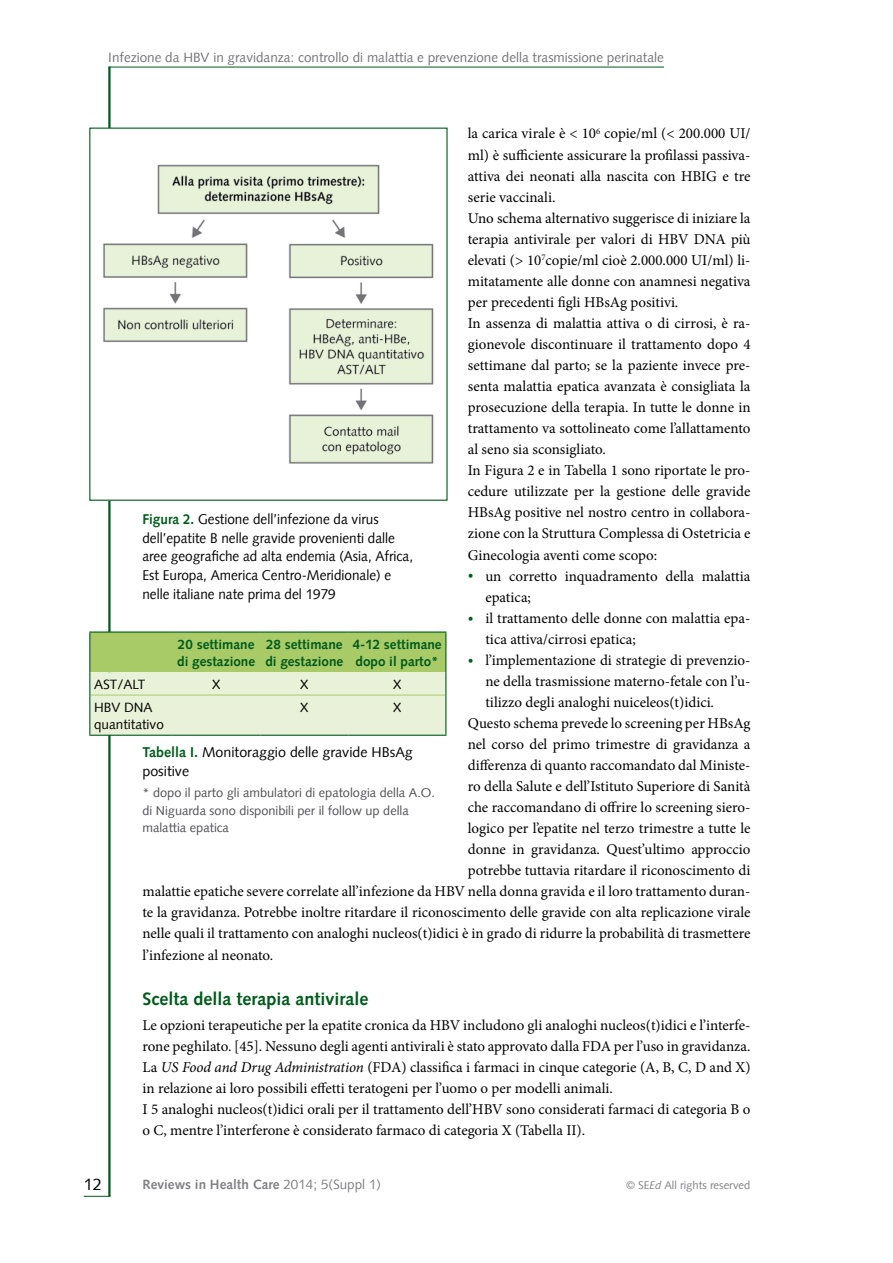
<style>
.page{position:relative;width:893px;height:1263px;background:#fff}
.page>*{position:absolute;margin:0;border:0;box-sizing:border-box;transform-origin:0 0}
.sottotitolo_2{font:700 18px "Syntax LT";color:#005a1c}
.t1{font:16.5px "Syntax LT";color:#000}
.testo{font:15px/21px "Minion Pro";color:#000;text-align:justify}
.t2{font:14.25px/18.8px "Syntax LT";color:#000;scale:.95 1}
.t3{font:14.25px/18.8px "Syntax LT";color:#000}
.t4{font:13.5px "Syntax LT";color:#757378}
.t5{font:700 13.5px/17.2px "Syntax LT";color:#005a1c}
.t6{font:700 13.5px "Syntax LT";color:#818084}
.t7{font:13.5px/17.2px "Syntax LT";color:#000}
.t8{font:12.75px/17.2px "Syntax LT";color:#504f53}
.t9{font:11.25px "Syntax LT";color:#818084}
.s1{color:#005a1c}
.s2{font-style:italic}
.s3{font-weight:700;color:#005a1c}
.s4{font-weight:400}
</style>
<div class="page">
<svg style="left:84px;top:1196px;width:27px;height:1px"></svg>
<hr style="left:108px;top:67px;width:3px;height:1129px;background:#005a1c">
<hr style="left:108px;top:67px;width:556px;height:1px;background:#005a1c">
<img style="left:103px;top:144px;width:331px;height:340px">
<hr style="left:89px;top:631px;width:83px;height:2px;background:#005a1c">
<hr style="left:172px;top:631px;width:88px;height:2px;background:#005a1c">
<hr style="left:260px;top:631px;width:88px;height:2px;background:#005a1c">
<hr style="left:348px;top:631px;width:98px;height:2px;background:#005a1c">
<hr style="left:89px;top:735px;width:83px;height:1px;background:#005a1c">
<hr style="left:172px;top:735px;width:88px;height:1px;background:#005a1c">
<hr style="left:260px;top:735px;width:88px;height:1px;background:#005a1c">
<hr style="left:348px;top:735px;width:98px;height:1px;background:#005a1c">
<svg style="left:89px;top:632px;width:357px;height:103px;background:#cce0a9"></svg>
<hr style="left:445px;top:695px;width:1px;height:40px;background:#005a1c">
<p class="t4" style="left:108px;top:50px;width:557px">Infezione da HBV in gravidanza: controllo di malattia e prevenzione della trasmissione perinatale</p>
<p class="testo" style="left:468px;top:123px;width:284px">la carica virale è &lt; 10<sup>6</sup> copie/ml (&lt; 200.000 UI/ ml) è sufficiente assicurare la profilassi passiva&shy;attiva dei neonati alla nascita con HBIG e tre serie vaccinali.</p>
<p class="testo" style="left:468px;top:207px;width:284px">Uno schema alternativo suggerisce di iniziare la terapia antivirale per valori di HBV DNA più elevati (&gt; 10<sup>7</sup>copie/ml cioè 2.000.000 UI/ml) li‑ mitatamente alle donne con anamnesi negativa per precedenti figli HBsAg positivi.</p>
<p class="testo" style="left:468px;top:313px;width:284px">In assenza di malattia attiva o di cirrosi, è ra‑ gionevole discontinuare il trattamento dopo 4 settimane dal parto; se la paziente invece pre‑ senta malattia epatica avanzata è consigliata la prosecuzione della terapia. In tutte le donne in trattamento va sottolineato come l’allattamento al seno sia sconsigliato.</p>
<p class="testo" style="left:468px;top:460px;width:284px">In Figura 2 e in Tabella 1 sono riportate le pro‑ cedure utilizzate per la gestione delle gravide HBsAg positive nel nostro centro in collabora‑ zione con la Struttura Complessa di Ostetricia e Ginecologia aventi come scopo:</p>
<p class="testo" style="left:485px;top:565px;width:267px;text-indent:-18px"><span class="s1">•</span> un corretto inquadramento della malattia epatica;</p>
<p class="testo" style="left:485px;top:607px;width:267px;text-indent:-18px"><span class="s1">•</span> il trattamento delle donne con malattia epa‑ tica attiva/cirrosi epatica;</p>
<p class="testo" style="left:485px;top:649px;width:267px;text-indent:-18px"><span class="s1">•</span> l’implementazione di strategie di prevenzio‑ ne della trasmissione materno-fetale con l’u‑ tilizzo degli analoghi nuiceleos(t)idici.</p>
<p class="testo" style="left:468px;top:713px;width:284px">Questo schema prevede lo screening per HBsAg</p>
<p class="testo" style="left:468px;top:734px;width:284px">nel corso del primo trimestre di gravidanza a</p>
<p class="testo" style="left:468px;top:755px;width:284px">differenza di quanto raccomandato dal Ministe‑</p>
<p class="testo" style="left:468px;top:776px;width:284px">ro della Salute e dell’Istituto Superiore di Sanità</p>
<p class="testo" style="left:468px;top:797px;width:284px">che raccomandano di offrire lo screening siero‑</p>
<p class="testo" style="left:468px;top:818px;width:284px">logico per l’epatite nel terzo trimestre a tutte le</p>
<p class="testo" style="left:468px;top:839px;width:284px">donne in gravidanza. Quest’ultimo approccio</p>
<p class="testo" style="left:468px;top:860px;width:284px">potrebbe tuttavia ritardare il riconoscimento di</p>
<p class="testo" style="left:142px;top:881px;width:610px">malattie epatiche severe correlate all’infezione da HBV nella donna gravida e il loro trattamento duran‑</p>
<p class="testo" style="left:142px;top:902px;width:610px">te la gravidanza. Potrebbe inoltre ritardare il riconoscimento delle gravide con alta replicazione virale</p>
<p class="testo" style="left:142px;top:923px;width:609px">nelle quali il trattamento con analoghi nucleos(t)idici è in grado di ridurre la probabilità di trasmettere</p>
<p class="testo" style="left:142px;top:944px;width:132px">l’infezione al neonato.</p>
<p class="sottotitolo_2" style="left:142px;top:988px;width:228px">Scelta della terapia antivirale</p>
<p class="testo" style="left:142px;top:1015px;width:610px">Le opzioni terapeutiche per la epatite cronica da HBV includono gli analoghi nucleos(t)idici e l’interfe‑ rone peghilato. [45]. Nessuno degli agenti antivirali è stato approvato dalla FDA per l’uso in gravidanza.<br>La <span class="s2">US Food and Drug Administration</span> (FDA) classifica i farmaci in cinque categorie (A, B, C, D and X) in relazione ai loro possibili effetti teratogeni per l’uomo o per modelli animali.</p>
<p class="testo" style="left:142px;top:1099px;width:610px">I 5 analoghi nucleos(t)idici orali per il trattamento dell’HBV sono considerati farmaci di categoria B o o C, mentre l’interferone è considerato farmaco di categoria X (Tabella II).</p>
<p class="t2" style="left:142px;top:509px;width:286px"><span class="s3">Figura 2.</span> Gestione dell’infezione da virus dell’epatite B nelle gravide provenienti dalle aree geografiche ad alta endemia (Asia, Africa, Est Europa, America Centro-Meridionale) e nelle italiane nate prima del 1979</p>
<p class="t5" style="left:177px;top:635px;width:80px">20 settimane di gestazione</p>
<p class="t5" style="left:265px;top:635px;width:80px">28 settimane di gestazione</p>
<p class="t5" style="left:353px;top:635px;width:90px">4-12 settimane dopo il parto*</p>
<p class="t7" style="left:94px;top:675px;width:53px">AST/ALT</p>
<p class="t7" style="left:212px;top:675px;width:10px">X</p>
<p class="t7" style="left:300px;top:675px;width:10px">X</p>
<p class="t7" style="left:393px;top:675px;width:10px">X</p>
<p class="t7" style="left:94px;top:698px;width:71px">HBV DNA quantitativo</p>
<p class="t7" style="left:300px;top:698px;width:10px">X</p>
<p class="t7" style="left:393px;top:698px;width:10px">X</p>
<p class="t3" style="left:142px;top:743px;width:272px"><span class="s3">Tabella I.</span> Monitoraggio delle gravide HBsAg positive</p>
<p class="t8" style="left:142px;top:784px;width:294px">* dopo il parto gli ambulatori di epatologia della A.O. di Niguarda sono disponibili per il follow up della malattia epatica</p>
<p class="t1" style="left:84px;top:1174px;width:20px">12</p>
<p class="t6" style="left:142px;top:1176px;width:240px">Reviews in Health Care <span class="s4">2014; 5(Suppl 1)</span></p>
<p class="t9" style="left:626px;top:1178px;width:126px">© SE<span class="s2">Ed</span> All rights reserved</p>
</div>
